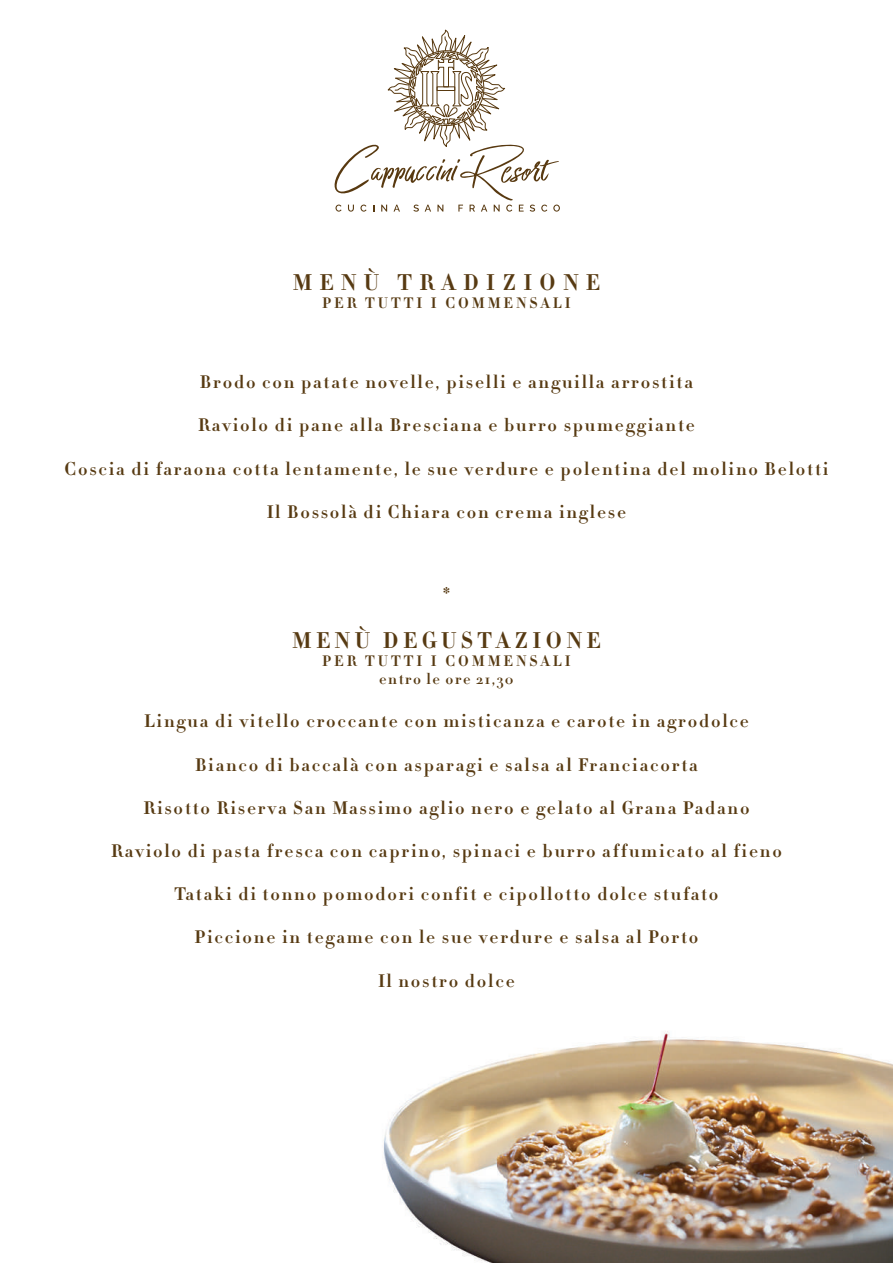
<style>
.page{position:relative;width:893px;height:1263px;background:#fff}
.page>*{position:absolute;margin:0;border:0;box-sizing:border-box;transform-origin:0 0}
.t1{font:22.5px "Didot HTF B06 Bold";letter-spacing:.2em;color:#573a12}
.t2{font:22.5px "Didot HTF B06 Bold";letter-spacing:.325em;color:#573a12}
.t3{font:18px "Didot HTF B06 Bold";letter-spacing:.1em;color:#573a12}
.t4{font:15px/18px "Didot HTF B06 Bold";letter-spacing:.2em;color:#573a12;text-align:center}
</style>
<div class="page">
<img style="left:383px;top:1031px;width:510px;height:232px">
<svg style="left:334px;top:30px;width:226px;height:182px"></svg>
<p class="t2" style="left:293px;top:268px;width:309px">MENÙ TRADIZIONE</p>
<p class="t4" style="left:322px;top:294px;width:250px">PER TUTTI I COMMENSALI</p>
<p class="t3" style="left:200px;top:370px;width:495px">Brodo con patate novelle, piselli e anguilla arrostita</p>
<p class="t3" style="left:198px;top:414px;width:498px">Raviolo di pane alla Bresciana e burro spumeggiante</p>
<p class="t3" style="left:64px;top:457px;width:766px">Coscia di faraona cotta lentamente, le sue verdure e polentina del molino Belotti</p>
<p class="t3" style="left:267px;top:500px;width:361px">Il Bossolà di Chiara con crema inglese</p>
<p class="t3" style="left:443px;top:582px;width:9px">*</p>
<p class="t1" style="left:292px;top:626px;width:310px">MENÙ DEGUSTAZIONE</p>
<p class="t4" style="left:322px;top:652px;width:250px">PER TUTTI I COMMENSALI entro le ore 21,30</p>
<p class="t3" style="left:144px;top:710px;width:606px">Lingua di vitello croccante con misticanza e carote in agrodolce</p>
<p class="t3" style="left:195px;top:753px;width:504px">Bianco di baccalà con asparagi e salsa al Franciacorta</p>
<p class="t3" style="left:143px;top:796px;width:608px">Risotto Riserva San Massimo aglio nero e gelato al Grana Padano</p>
<p class="t3" style="left:111px;top:839px;width:672px">Raviolo di pasta fresca con caprino, spinaci e burro affumicato al fieno</p>
<p class="t3" style="left:174px;top:882px;width:546px">Tataki di tonno pomodori confit e cipollotto dolce stufato</p>
<p class="t3" style="left:195px;top:926px;width:505px">Piccione in tegame con le sue verdure e salsa al Porto</p>
<p class="t3" style="left:378px;top:969px;width:138px">Il nostro dolce</p>
</div>
